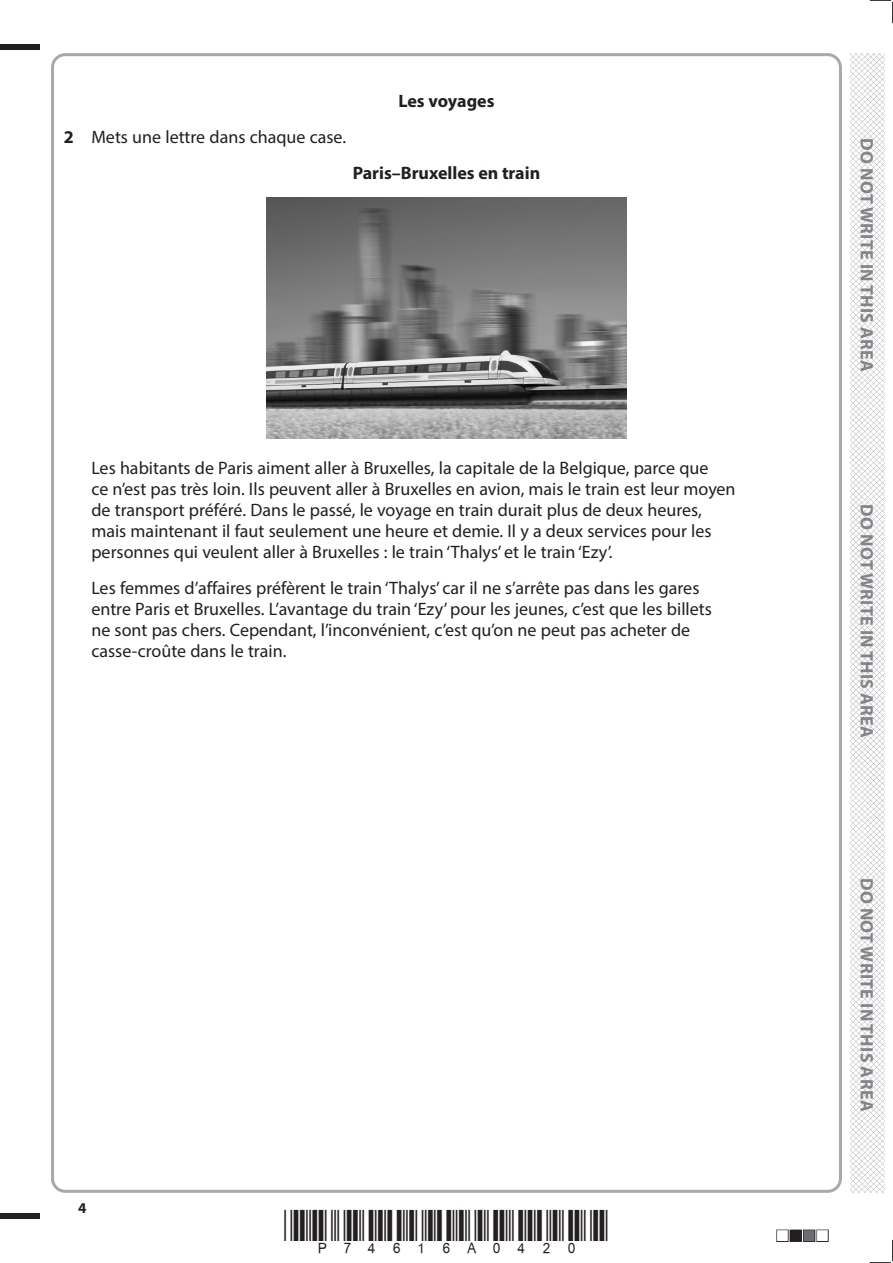
<style>
.page{position:relative;width:893px;height:1263px;background:#fff}
.page>*{position:absolute;margin:0;border:0;box-sizing:border-box;transform-origin:0 0}
.t1{font:18px/21px "Myriad Pro";color:#231f20}
.t2{font:700 18px "Myriad Pro";letter-spacing:.02em;color:#808285}
.t3{font:700 18px "Myriad Pro";color:#231f20}
.t4{font:700 15px "Myriad Pro";color:#231f20}
.s1{font-weight:700}
</style>
<div class="page">
<div style="left:0;top:44px;width:40px;height:5px;background:#231f20"></div>
<div style="left:0;top:1214px;width:40px;height:5px;background:#231f20"></div>
<svg style="left:870px;top:0;width:23px;height:23px"></svg>
<svg style="left:870px;top:1240px;width:23px;height:23px"></svg>
<img style="left:850px;top:53px;width:34px;height:1140px">
<img style="left:266px;top:198px;width:361px;height:240px">
<p class="t1" style="left:64px;top:126px;width:284px"><span class="s1">2</span> Mets une lettre dans chaque case.</p>
<p class="t3" style="left:398px;top:89px;width:98px">Les voyages</p>
<p class="t3" style="left:353px;top:161px;width:189px">Paris–Bruxelles en train</p>
<p class="t1" style="left:91px;top:457px;width:646px">Les habitants de Paris aiment aller à Bruxelles, la capitale de la Belgique, parce que<br>ce n’est pas très loin. Ils peuvent aller à Bruxelles en avion, mais le train est leur moyen de transport préféré. Dans le passé, le voyage en train durait plus de deux heures, mais maintenant il faut seulement une heure et demie. Il y a deux services pour les personnes qui veulent aller à Bruxelles : le train ‘Thalys’ et le train ‘Ezy’.</p>
<p class="t1" style="left:91px;top:577px;width:622px">Les femmes d’affaires préfèrent le train ‘Thalys’ car il ne s’arrête pas dans les gares entre Paris et Bruxelles. L’avantage du train ‘Ezy’ pour les jeunes, c’est que les billets ne sont pas chers. Cependant, l’inconvénient, c’est qu’on ne peut pas acheter de casse-croûte dans le train.</p>
<p class="t4" style="left:78px;top:1198px;width:10px">4</p>
<p class="t2" style="left:878px;top:138px;width:235px;rotate:90deg">DO NOT WRITE IN THIS AREA</p>
<p class="t2" style="left:878px;top:504px;width:235px;rotate:90deg">DO NOT WRITE IN THIS AREA</p>
<p class="t2" style="left:878px;top:878px;width:235px;rotate:90deg">DO NOT WRITE IN THIS AREA</p>
</div>
